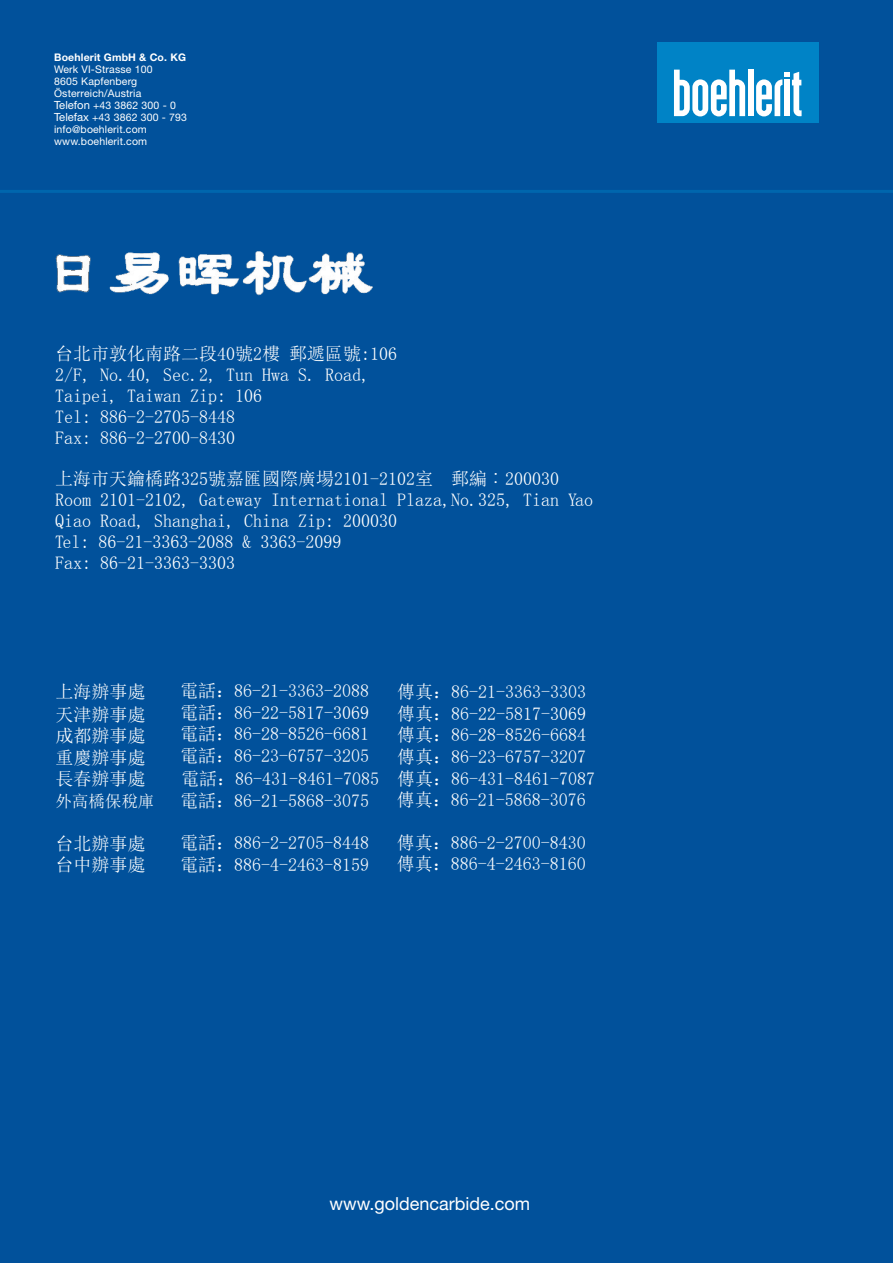
<style>
.page{position:relative;width:893px;height:1263px;background:#01519b}
.page>*{position:absolute;margin:0;border:0;box-sizing:border-box;transform-origin:0 0}
.t1{font:18px/21px "Sim Sun";color:#fff}
.t2{font:18px "Helvetica Neue LT Pro";color:#fff}
.t3{font:16.5px "Sim Sun";color:#fff}
.t4{font:10.5px/12px "Helvetica Neue LT Std";letter-spacing:.015em;color:#fff}
.t5{font:700 10.5px "Helvetica Neue LT Std";letter-spacing:.015em;color:#fff}
.s1{font-size:11.25px}
</style>
<div class="page">
<div style="left:657px;top:43px;width:162px;height:80px;background:#0083c6"></div>
<div style="left:748px;top:70px;width:5px;height:46px;background:#fff"></div>
<svg style="left:756px;top:72px;width:46px;height:44px"></svg>
<svg style="left:674px;top:70px;width:71px;height:46px"></svg>
<hr style="left:0;top:190px;width:893px;height:3px;background:#0083c6">
<img style="left:38px;top:234px;width:340px;height:81px">
<p class="t5" style="left:54px;top:51px;width:133px">Boehlerit GmbH &amp; Co. KG</p>
<p class="t4" style="left:54px;top:63px;width:134px">Werk VI-Strasse 100<br>8605 Kapfenberg<br>Österreich/Austria<br><span class="s1">Telefon</span> +43 3862 300 - 0<br><span class="s1">Telefax</span> +43 3862 300 - 793 info@boehlerit.com www.boehlerit.com</p>
<p class="t1" style="left:55px;top:343px;width:344px">台北市敦化南路二段40號2樓 郵遞區號:106<br>2/F, No.40, Sec.2, Tun Hwa S. Road,<br>Taipei, Taiwan Zip: 106<br>Tel: 886-2-2705-8448<br>Fax: 886-2-2700-8430</p>
<p class="t1" style="left:55px;top:468px;width:539px">上海市天鑰橋路325號嘉匯國際廣場2101-2102室 郵編︰200030<br>Room 2101-2102, Gateway International Plaza,No.325, Tian Yao Qiao Road, Shanghai, China Zip: 200030<br>Tel: 86-21-3363-2088 &amp; 3363-2099<br>Fax: 86-21-3363-3303</p>
<p class="t1" style="left:55px;top:681px;width:91px;line-height:21.8px;text-align:justify">上海辦事處天津辦事處成都辦事處重慶辦事處長春辦事處</p>
<p class="t3" style="left:55px;top:793px;width:100px">外高橋保稅庫</p>
<p class="t1" style="left:55px;top:832px;width:91px;line-height:21.6px">台北辦事處台中辦事處</p>
<p class="t1" style="left:180px;top:680px;width:191px;line-height:21.6px;text-align:justify">電話：86-21-3363-2088電話：86-22-5817-3069電話：86-28-8526-6681電話：86-23-6757-3205</p>
<p class="t1" style="left:397px;top:681px;width:190px">傳真：86-21-3363-3303</p>
<p class="t1" style="left:397px;top:703px;width:190px">傳真：86-22-5817-3069</p>
<p class="t1" style="left:397px;top:724px;width:190px">傳真：86-28-8526-6684</p>
<p class="t1" style="left:397px;top:746px;width:190px">傳真：86-23-6757-3207</p>
<p class="t1" style="left:181px;top:768px;width:416px">電話：86-431-8461-7085 傳真：86-431-8461-7087</p>
<p class="t1" style="left:180px;top:790px;width:190px">電話：86-21-5868-3075</p>
<p class="t1" style="left:180px;top:832px;width:190px;line-height:21.6px">電話：886-2-2705-8448電話：886-4-2463-8159</p>
<p class="t1" style="left:397px;top:789px;width:190px">傳真：86-21-5868-3076</p>
<p class="t1" style="left:397px;top:831px;width:190px;line-height:21.6px">傳真：886-2-2700-8430傳真：886-4-2463-8160</p>
<p class="t2" style="left:330px;top:1192px;width:202px">www.goldencarbide.com</p>
</div>
